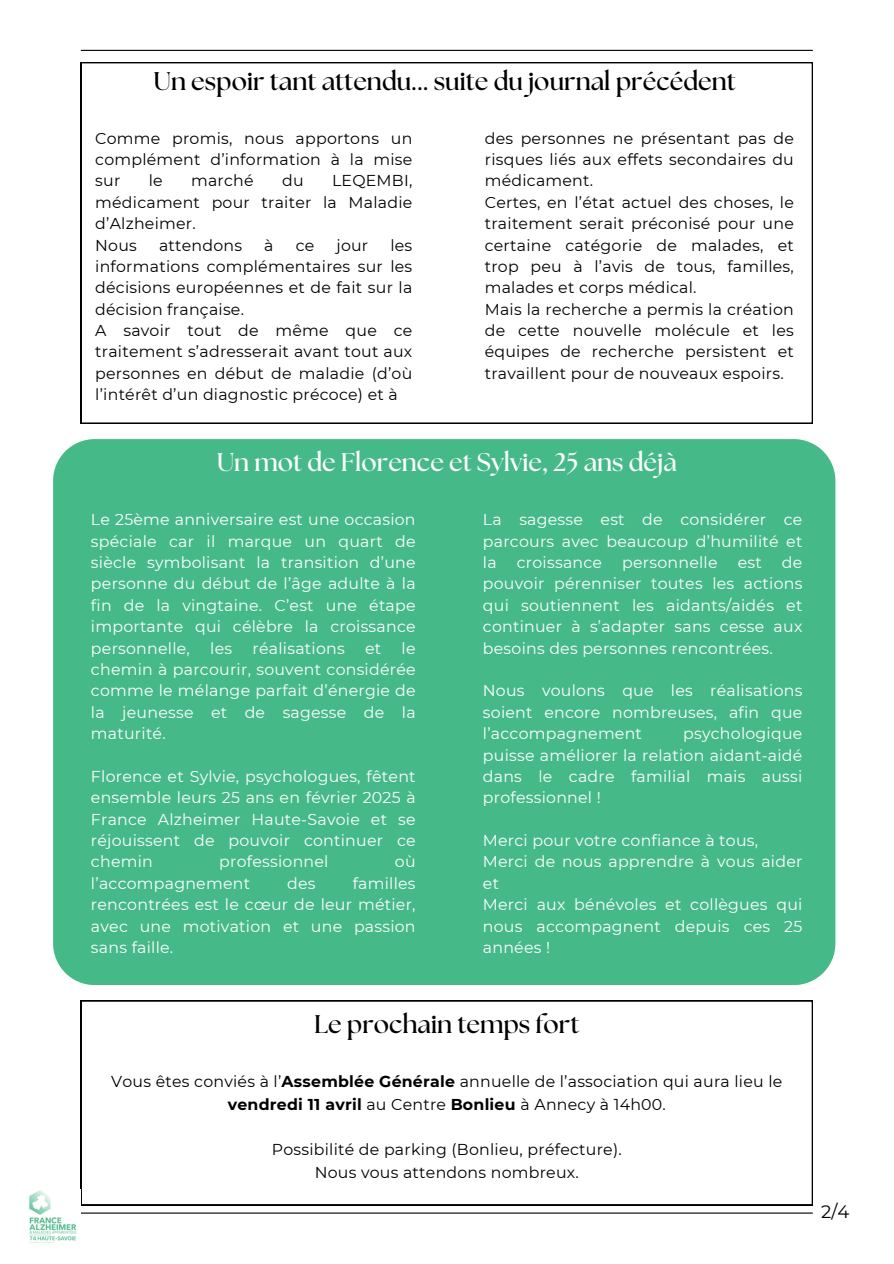
<style>
.page{position:relative;width:894px;height:1264px;background:#fff}
.page>*{position:absolute;margin:0;border:0;box-sizing:border-box;transform-origin:0 0}
.t1{font:700 25.5px "The Seasons";color:#000}
.t2{font:700 25.5px "The Seasons";color:#fff}
.t3{font:18px "Montserrat";color:#000}
.t4{font:15.75px/21.3px "Montserrat";letter-spacing:.015em;color:#fff;text-align:justify}
.t5{font:15.75px/21.3px "Montserrat";letter-spacing:.015em;color:#000;text-align:justify}
.s1{font-weight:700}
</style>
<div class="page">
<hr style="left:81px;top:50px;width:731px;height:1px;background:#000">
<hr style="left:81px;top:1212px;width:731px;height:1px;background:#000">
<svg style="left:81px;top:62px;width:731px;height:361px"></svg>
<svg style="left:81px;top:1000px;width:731px;height:205px"></svg>
<img style="left:29px;top:1190px;width:48px;height:53px">
<div style="left:53px;top:439px;width:782px;height:546px;background:#45ba88"></div>
<p class="t1" style="left:153px;top:69px;width:583px">Un espoir tant attendu... suite du journal précédent</p>
<p class="t5" style="left:95px;top:127px;width:318px">Comme promis, nous apportons un complément d’information à la mise sur</p>
<p class="t5" style="left:484px;top:127px;width:310px">des personnes ne présentant pas de risques liés aux effets secondaires du médicament.</p>
<p class="t5" style="left:484px;top:191px;width:310px">Certes, en l’état actuel des choses, le traitement serait préconisé pour une certaine catégorie de malades, et trop peu à l’avis de tous, familles, malades et corps médical.</p>
<p class="t5" style="left:484px;top:298px;width:310px">Mais la recherche a permis la création de cette nouvelle molécule et les équipes de recherche persistent et travaillent pour de nouveaux espoirs.</p>
<p class="t5" style="left:149px;top:170px;width:15px">le</p>
<p class="t5" style="left:191px;top:170px;width:64px">marché</p>
<p class="t5" style="left:282px;top:170px;width:23px">du</p>
<p class="t5" style="left:95px;top:170px;width:318px;text-indent:237px">LEQEMBI, médicament pour traiter la Maladie d’Alzheimer.</p>
<p class="t5" style="left:95px;top:234px;width:43px">Nous</p>
<p class="t5" style="left:159px;top:234px;width:85px">attendons</p>
<p class="t5" style="left:264px;top:234px;width:11px">à</p>
<p class="t5" style="left:295px;top:234px;width:20px">ce</p>
<p class="t5" style="left:336px;top:234px;width:33px">jour</p>
<p class="t5" style="left:95px;top:234px;width:318px;text-indent:295px">les informations complémentaires sur les décisions européennes et de fait sur la décision française.</p>
<p class="t5" style="left:95px;top:320px;width:318px">A savoir tout de même que ce traitement s’adresserait avant tout aux personnes en début de maladie (d’où l’intérêt d’un diagnostic précoce) et à</p>
<p class="t2" style="left:217px;top:451px;width:461px">Un mot de Florence et Sylvie, 25 ans déjà</p>
<p class="t4" style="left:91px;top:509px;width:326px">Le 25ème anniversaire est une occasion spéciale car il marque un quart de siècle symbolisant la transition d’une personne du début de l’âge adulte à la fin de la vingtaine. C’est une étape importante qui célèbre la croissance personnelle,</p>
<p class="t4" style="left:483px;top:509px;width:321px">La sagesse est de considérer ce parcours avec beaucoup d’humilité et la</p>
<p class="t4" style="left:483px;top:552px;width:321px;text-indent:299px">de pouvoir pérenniser toutes les actions qui soutiennent les aidants/aidés et continuer à s’adapter sans cesse aux besoins des personnes rencontrées.</p>
<p class="t4" style="left:483px;top:680px;width:321px">Nous voulons que les réalisations soient encore nombreuses, afin que l’accompagnement</p>
<p class="t4" style="left:516px;top:552px;width:87px">croissance</p>
<p class="t4" style="left:622px;top:552px;width:97px">personnelle</p>
<p class="t4" style="left:737px;top:552px;width:26px">est</p>
<p class="t4" style="left:91px;top:637px;width:326px;text-indent:310px">le chemin à parcourir, souvent considérée comme le mélange parfait d’énergie de la jeunesse et de sagesse de la maturité.</p>
<p class="t4" style="left:91px;top:765px;width:326px">Florence et Sylvie, psychologues, fêtent ensemble leurs 25 ans en février 2025 à France Alzheimer Haute-Savoie et se réjouissent de pouvoir continuer ce chemin</p>
<p class="t4" style="left:210px;top:637px;width:23px">les</p>
<p class="t4" style="left:252px;top:637px;width:94px">réalisations</p>
<p class="t4" style="left:365px;top:637px;width:18px">et</p>
<p class="t4" style="left:483px;top:723px;width:321px;text-indent:200px">psychologique puisse améliorer la relation aidant-aidé dans le cadre familial mais aussi professionnel !</p>
<p class="t4" style="left:483px;top:829px;width:277px">Merci pour votre confiance à tous,</p>
<p class="t4" style="left:483px;top:851px;width:321px">Merci de nous apprendre à vous aider et</p>
<p class="t4" style="left:483px;top:894px;width:321px">Merci aux bénévoles et collègues qui nous accompagnent depuis ces 25 années !</p>
<p class="t4" style="left:219px;top:851px;width:111px">professionnel</p>
<p class="t4" style="left:395px;top:851px;width:22px">où</p>
<p class="t4" style="left:91px;top:872px;width:160px">l’accompagnement</p>
<p class="t4" style="left:287px;top:872px;width:30px">des</p>
<p class="t4" style="left:91px;top:872px;width:326px;text-indent:261px">familles rencontrées est le cœur de leur métier, avec une motivation et une passion sans faille.</p>
<p class="t1" style="left:314px;top:1012px;width:267px">Le prochain temps fort</p>
<p class="t5" style="left:111px;top:1070px;width:672px;line-height:22.5px;text-align:center">Vous êtes conviés à l’<span class="s1">Assemblée Générale</span> annuelle de l’association qui aura lieu le <span class="s1">vendredi 11 avril</span> au Centre <span class="s1">Bonlieu</span> à Annecy à 14h00.</p>
<p class="t5" style="left:272px;top:1138px;width:351px">Possibilité de parking (Bonlieu, préfecture).</p>
<p class="t5" style="left:314px;top:1161px;width:265px">Nous vous attendons nombreux.</p>
<p class="t3" style="left:821px;top:1200px;width:30px">2/4</p>
</div>
